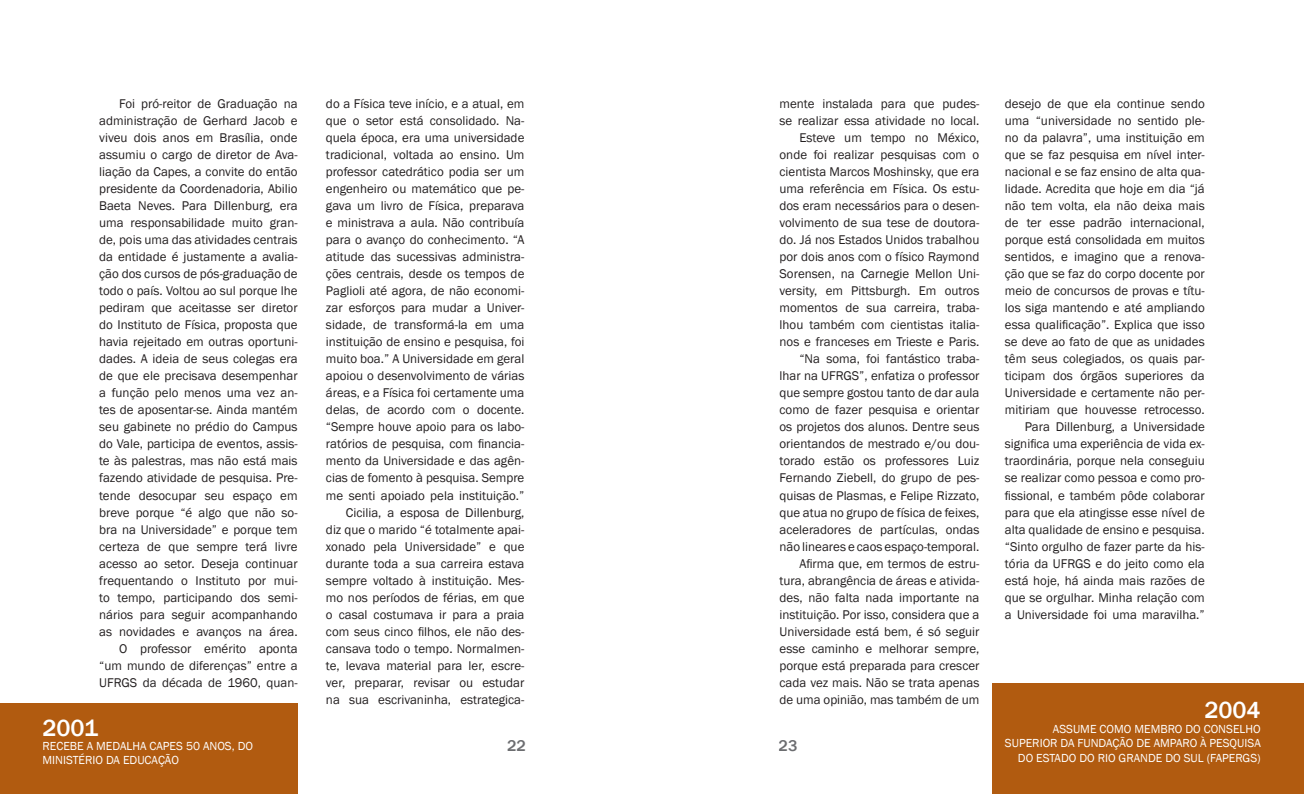
<style>
.page{position:relative;width:1304px;height:794px;background:#fff}
.page>*{position:absolute;margin:0;border:0;box-sizing:border-box;transform-origin:0 0}
.Data_negativa_DIREIT{font:500 24px "Franklin Gothic";color:#fff}
.Data_negativa__ESQUE{font:500 24px "Franklin Gothic";color:#fff}
.t1{font:500 16px "Franklin Gothic";color:#6c6d70}
.corpo_de_texto{font:13px/17px "Franklin Gothic";color:#231f20;text-align:justify}
.texto_positivo_ESQUE{font:12px/14.4px "Franklin Gothic";color:#fff;text-align:right}
.texto_negativo_DIREI{font:12px/14.4px "Franklin Gothic";color:#fff}
</style>
<div class="page">
<div style="left:0;top:703px;width:298px;height:91px;background:#b15b10"></div>
<div style="left:992px;top:683px;width:312px;height:111px;background:#b15b10"></div>
<p class="corpo_de_texto" style="left:99px;top:96px;width:200px;text-indent:20px">Foi pró-reitor de Graduação na administração de Gerhard Jacob e viveu dois anos em Brasília, onde assumiu o cargo de diretor de Ava&shy;liação da Capes, a convite do então presidente da Coordenadoria, Abilio Baeta Neves. Para Dillenburg, era uma responsabilidade muito gran&shy;de, pois uma das atividades centrais da entidade é justamente a avalia&shy;ção dos cursos de pós-graduação de todo o país. Voltou ao sul porque lhe pediram que aceitasse ser diretor do Instituto de Física, proposta que havia rejeitado em outras oportuni&shy;dades. A ideia de seus colegas era de que ele precisava desempenhar a função pelo menos uma vez an&shy;tes de aposentar-se. Ainda mantém seu gabinete no prédio do Campus do Vale, participa de eventos, assis&shy;te às palestras, mas não está mais fazendo atividade de pesquisa. Pre&shy;tende desocupar seu espaço em breve porque “é algo que não so&shy;bra na Universidade” e porque tem certeza de que sempre terá livre acesso ao setor. Deseja continuar frequentando o Instituto por mui&shy;to tempo, participando dos semi&shy;nários para seguir acompanhando as novidades e avanços na área.</p>
<p class="corpo_de_texto" style="left:99px;top:640px;width:200px;text-indent:20px">O professor emérito aponta “um mundo de diferenças” entre a UFRGS da década de 1960, quan-</p>
<p class="Data_negativa_DIREIT" style="left:43px;top:713px;width:57px">2001</p>
<p class="texto_negativo_DIREI" style="left:43px;top:739px;width:212px">RECEBE A MEDALHA CAPES 50 ANOS, DO<br>MINISTÉRIO DA EDUCAÇÃO</p>
<p class="corpo_de_texto" style="left:326px;top:96px;width:200px">do a Física teve início, e a atual, em que o setor está consolidado. Na&shy;quela época, era uma universidade tradicional, voltada ao ensino. Um professor catedrático podia ser um engenheiro ou matemático que pe&shy;gava um livro de Física, preparava e ministrava a aula. Não contribuía para o avanço do conhecimento. “A atitude das sucessivas administra&shy;ções centrais, desde os tempos de Paglioli até agora, de não economi&shy;zar esforços para mudar a Univer&shy;sidade, de transformá-la em uma instituição de ensino e pesquisa, foi muito boa.” A Universidade em geral apoiou o desenvolvimento de várias áreas, e a Física foi certamente uma delas, de acordo com o docente. “Sempre houve apoio para os labo&shy;ratórios de pesquisa, com financia&shy;mento da Universidade e das agên&shy;cias de fomento à pesquisa. Sempre me senti apoiado pela instituição.”</p>
<p class="corpo_de_texto" style="left:326px;top:504px;width:200px;text-indent:20px">Cicilia, a esposa de Dillenburg, diz que o marido “é totalmente apai&shy;xonado pela Universidade” e que durante toda a sua carreira estava sempre voltado à instituição. Mes&shy;mo nos períodos de férias, em que o casal costumava ir para a praia com seus cinco filhos, ele não des&shy;cansava todo o tempo. Normalmen&shy;te, levava material para ler, escre&shy;ver, preparar, revisar ou estudar na sua escrivaninha, estrategica-</p>
<p class="corpo_de_texto" style="left:780px;top:96px;width:201px">mente instalada para que pudes&shy;se realizar essa atividade no local.</p>
<p class="corpo_de_texto" style="left:780px;top:130px;width:201px;text-indent:20px">Esteve um tempo no México, onde foi realizar pesquisas com o cientista Marcos Moshinsky, que era uma referência em Física. Os estu&shy;dos eram necessários para o desen&shy;volvimento de sua tese de doutora&shy;do. Já nos Estados Unidos trabalhou por dois anos com o físico Raymond Sorensen, na Carnegie Mellon Uni&shy;versity, em Pittsburgh. Em outros momentos de sua carreira, traba&shy;lhou também com cientistas italia&shy;nos e franceses em Trieste e Paris.</p>
<p class="corpo_de_texto" style="left:780px;top:351px;width:201px;text-indent:20px">“Na soma, foi fantástico traba&shy;lhar na UFRGS”, enfatiza o professor que sempre gostou tanto de dar aula como de fazer pesquisa e orientar os projetos dos alunos. Dentre seus orientandos de mestrado e/ou dou&shy;torado estão os professores Luiz Fernando Ziebell, do grupo de pes&shy;quisas de Plasmas, e Felipe Rizzato, que atua no grupo de física de feixes, aceleradores de partículas, ondas não lineares e caos espaço-temporal.</p>
<p class="corpo_de_texto" style="left:780px;top:555px;width:201px;text-indent:20px">Afirma que, em termos de estru&shy;tura, abrangência de áreas e ativida&shy;des, não falta nada importante na instituição. Por isso, considera que a Universidade está bem, é só seguir esse caminho e melhorar sempre, porque está preparada para crescer cada vez mais. Não se trata apenas de uma opinião, mas também de um</p>
<p class="t1" style="left:507px;top:735px;width:20px">22</p>
<p class="t1" style="left:779px;top:736px;width:20px">23</p>
<p class="corpo_de_texto" style="left:1005px;top:96px;width:201px">desejo de que ela continue sendo uma “universidade no sentido ple&shy;no da palavra”, uma instituição em que se faz pesquisa em nível inter&shy;nacional e se faz ensino de alta qua&shy;lidade. Acredita que hoje em dia “já não tem volta, ela não deixa mais de ter esse padrão internacional, porque está consolidada em muitos sentidos, e imagino que a renova&shy;ção que se faz do corpo docente por meio de concursos de provas e títu&shy;los siga mantendo e até ampliando essa qualificação”. Explica que isso se deve ao fato de que as unidades têm seus colegiados, os quais par&shy;ticipam dos órgãos superiores da Universidade e certamente não per&shy;mitiriam que houvesse retrocesso.</p>
<p class="corpo_de_texto" style="left:1005px;top:419px;width:201px;text-indent:20px">Para Dillenburg, a Universidade significa uma experiência de vida ex&shy;traordinária, porque nela conseguiu se realizar como pessoa e como pro&shy;fissional, e também pôde colaborar para que ela atingisse esse nível de alta qualidade de ensino e pesquisa. “Sinto orgulho de fazer parte da his&shy;tória da UFRGS e do jeito como ela está hoje, há ainda mais razões de que se orgulhar. Minha relação com a Universidade foi uma maravilha.”</p>
<p class="Data_negativa__ESQUE" style="left:1204px;top:695px;width:58px">2004</p>
<p class="texto_positivo_ESQUE" style="left:1005px;top:722px;width:257px">ASSUME COMO MEMBRO DO CONSELHO<br>SUPERIOR DA FUNDAÇÃO DE AMPARO À PESQUISA<br>DO ESTADO DO RIO GRANDE DO SUL (FAPERGS)</p>
</div>
